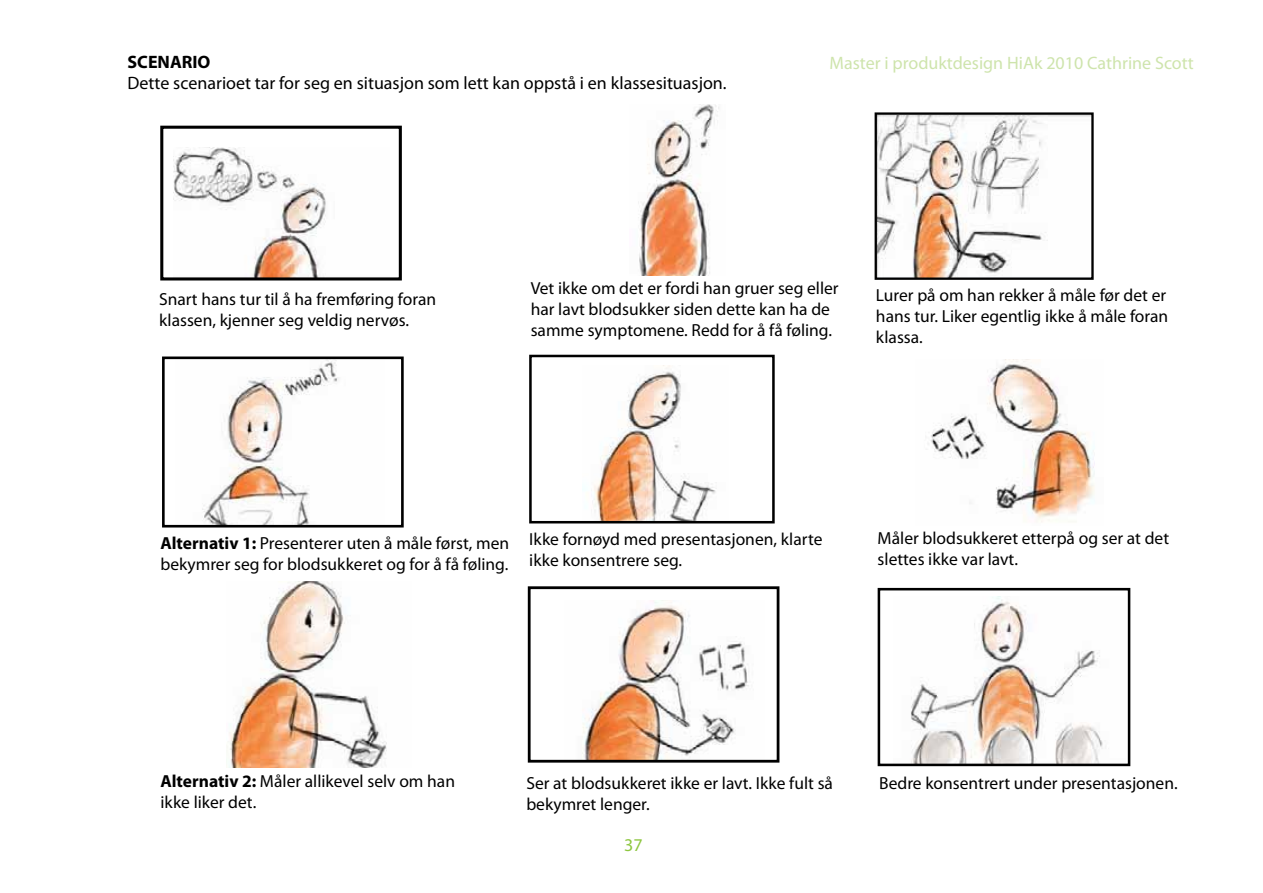
<style>
.page{position:relative;width:1263px;height:893px;background:#fff}
.page>*{position:absolute;margin:0;border:0;box-sizing:border-box;transform-origin:0 0}
.t1{font:18px/21.6px "Myriad Pro";color:#000}
.t2{font:18px "Myriad Pro";color:#cee4ac}
.t3{font:18px "Myriad Pro";color:#8dc63f}
.t4{font:17.55px/21px "Myriad Pro";color:#000}
.s1{font-weight:700}
</style>
<div class="page">
<img style="left:173px;top:147px;width:153px;height:129px">
<div style="left:160px;top:126px;width:242px;height:154px;border:3px solid #000"></div>
<img style="left:638px;top:105px;width:81px;height:170px">
<img style="left:878px;top:115px;width:213px;height:162px">
<div style="left:874px;top:112px;width:220px;height:168px;border:2px solid #000"></div>
<img style="left:202px;top:360px;width:137px;height:163px">
<div style="left:162px;top:356px;width:242px;height:171px;border:3px solid #000"></div>
<img style="left:582px;top:365px;width:135px;height:154px">
<div style="left:529px;top:355px;width:246px;height:168px;border:3px solid #000"></div>
<img style="left:928px;top:360px;width:167px;height:162px">
<img style="left:227px;top:581px;width:160px;height:187px">
<img style="left:582px;top:602px;width:167px;height:157px">
<div style="left:528px;top:586px;width:251px;height:177px;border:3px solid #000"></div>
<img style="left:911px;top:597px;width:192px;height:165px">
<div style="left:878px;top:588px;width:252px;height:178px;border:3px solid #000"></div>
<p class="t1" style="left:128px;top:50px;width:601px"><span class="s1">SCENARIO<br></span>Dette scenarioet tar for seg en situasjon som lett kan oppstå i en klassesituasjon.</p>
<p class="t2" style="left:829px;top:52px;width:366px">Master i produktdesign HiAk 2010 Cathrine Scott</p>
<p class="t4" style="left:159px;top:288px;width:279px">Snart hans tur til å ha fremføring foran klassen, kjenner seg veldig nervøs.</p>
<p class="t4" style="left:531px;top:278px;width:309px">Vet ikke om det er fordi han gruer seg eller har lavt blodsukker siden dette kan ha de samme symptomene. Redd for å få føling.</p>
<p class="t4" style="left:876px;top:284px;width:294px;text-align:justify">Lurer på om han rekker å måle før det er hans tur. Liker egentlig ikke å måle foran klassa.</p>
<p class="t4" style="left:160px;top:533px;width:350px"><span class="s1">Alternativ 1:</span> Presenterer uten å måle først, men bekymrer seg for blodsukkeret og for å få føling.</p>
<p class="t4" style="left:529px;top:529px;width:295px">Ikke fornøyd med presentasjonen, klarte ikke konsentrere seg.</p>
<p class="t4" style="left:878px;top:527px;width:293px">Måler blodsukkeret etterpå og ser at det slettes ikke var lavt.</p>
<p class="t4" style="left:160px;top:770px;width:296px"><span class="s1">Alternativ 2:</span> Måler allikevel selv om han ikke liker det.</p>
<p class="t4" style="left:526px;top:772px;width:308px">Ser at blodsukkeret ikke er lavt. Ikke fult så bekymret lenger.</p>
<p class="t4" style="left:879px;top:772px;width:300px">Bedre konsentrert under presentasjonen.</p>
<p class="t3" style="left:624px;top:834px;width:20px">37</p>
</div>
